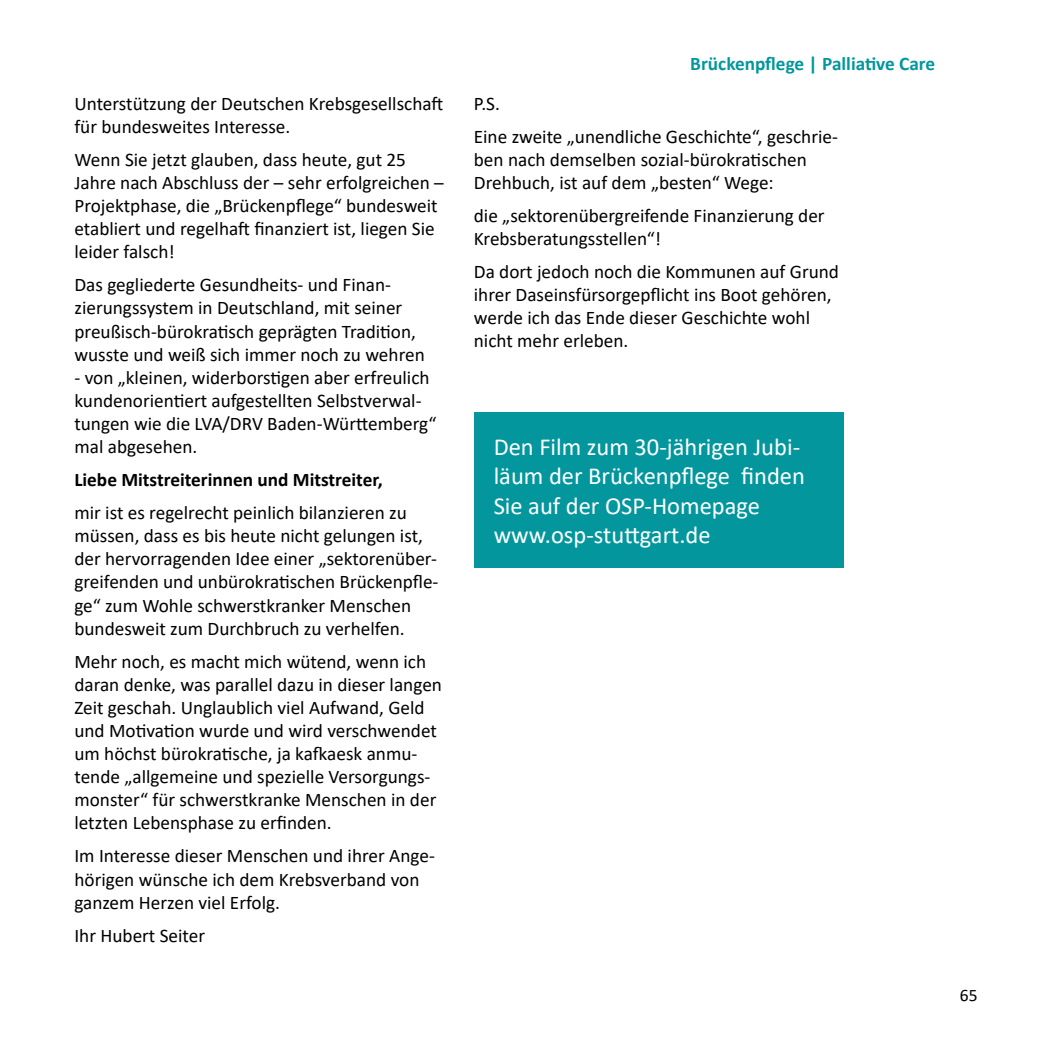
<style>
.page{position:relative;width:1042px;height:1042px;background:#fff}
.page>*{position:absolute;margin:0;border:0;box-sizing:border-box;transform-origin:0 0}
.t1{font:24.5px/29.4px "Calibri";color:#fff}
.t2{font:19.25px/23.1px "Calibri";color:#000}
.t3{font:700 19.25px "Calibri";color:#000}
.t4{font:700 19.25px "Calibri";color:#03979d}
.t5{font:17.5px "Calibri";color:#000}
</style>
<div class="page">
<div style="left:474px;top:413px;width:369px;height:155px;background:#03979d"></div>
<p class="t2" style="left:74px;top:91px;width:370px">Unterstützung der Deutschen Krebsgesellschaft für bundesweites Interesse.</p>
<p class="t2" style="left:74px;top:147px;width:371px">Wenn Sie jetzt glauben, dass heute, gut 25<br>Jahre nach Abschluss der – sehr erfolgreichen – Projektphase, die „Brückenpflege“ bundesweit etabliert und regelhaft finanziert ist, liegen Sie leider falsch!</p>
<p class="t2" style="left:74px;top:273px;width:352px">Das gegliederte Gesundheits- und Finan&shy;zierungssystem in Deutschland, mit seiner preußisch-bürokratisch geprägten Tradition, wusste und weiß sich immer noch zu wehren</p>
<p class="t2" style="left:74px;top:365px;width:363px">- von „kleinen, widerborstigen aber erfreulich kundenorientiert aufgestellten Selbstverwal&shy;tungen wie die LVA/DRV Baden-Württemberg“ mal abgesehen.</p>
<p class="t3" style="left:74px;top:466px;width:310px">Liebe Mitstreiterinnen und Mitstreiter,</p>
<p class="t2" style="left:74px;top:501px;width:365px">mir ist es regelrecht peinlich bilanzieren zu müssen, dass es bis heute nicht gelungen ist, der hervorragenden Idee einer „sektorenüber&shy;greifenden und unbürokratischen Brückenpfle&shy;ge“ zum Wohle schwerstkranker Menschen bundesweit zum Durchbruch zu verhelfen.</p>
<p class="t2" style="left:74px;top:649px;width:369px">Mehr noch, es macht mich wütend, wenn ich daran denke, was parallel dazu in dieser langen Zeit geschah. Unglaublich viel Aufwand, Geld und Motivation wurde und wird verschwendet um höchst bürokratische, ja kafkaesk anmu&shy;tende „allgemeine und spezielle Versorgungs&shy;monster“ für schwerstkranke Menschen in der letzten Lebensphase zu erfinden.</p>
<p class="t2" style="left:74px;top:844px;width:362px">Im Interesse dieser Menschen und ihrer Ange&shy;hörigen wünsche ich dem Krebsverband von ganzem Herzen viel Erfolg.</p>
<p class="t2" style="left:74px;top:923px;width:132px">Ihr Hubert Seiter</p>
<p class="t4" style="left:690px;top:50px;width:246px">Brückenpflege | Palliative Care</p>
<p class="t2" style="left:474px;top:86px;width:366px;line-height:33.1px">P.S.<br>Eine zweite „unendliche Geschichte“, geschrie-</p>
<p class="t2" style="left:474px;top:147px;width:334px">ben nach demselben sozial-bürokratischen<br>Drehbuch, ist auf dem „besten“ Wege:</p>
<p class="t2" style="left:474px;top:204px;width:352px">die „sektorenübergreifende Finanzierung der<br>Krebsberatungsstellen“!</p>
<p class="t2" style="left:474px;top:260px;width:367px">Da dort jedoch noch die Kommunen auf Grund ihrer Daseinsfürsorgepflicht ins Boot gehören, werde ich das Ende dieser Geschichte wohl nicht mehr erleben.</p>
<p class="t1" style="left:494px;top:431px;width:313px">Den Film zum 30-jährigen Jubi&shy;läum der Brückenpflege finden<br>Sie auf der OSP-Homepage www.osp-stuttgart.de</p>
<p class="t5" style="left:960px;top:983px;width:19px">65</p>
</div>
